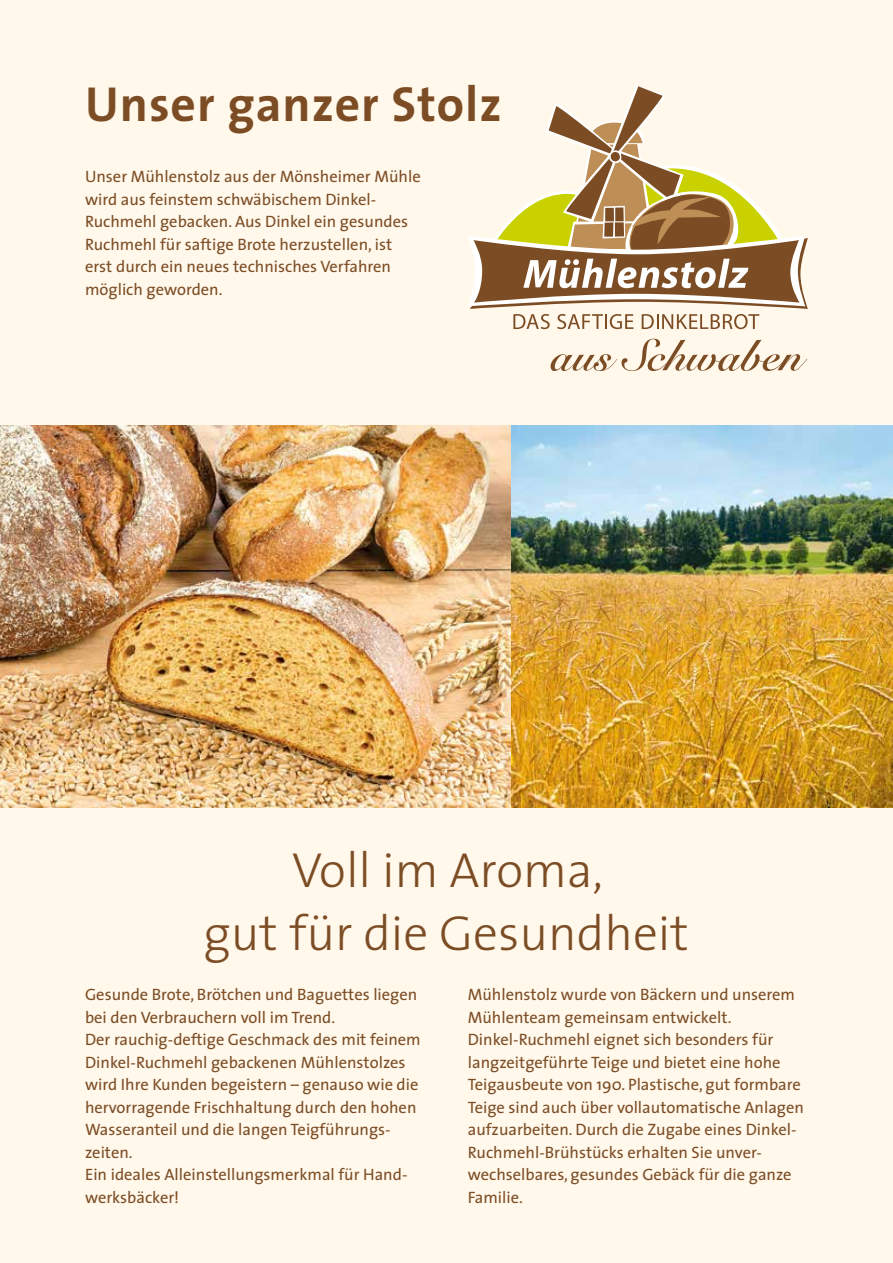
<style>
.page{position:relative;width:893px;height:1263px;background:#fff8eb}
.page>*{position:absolute;margin:0;border:0;box-sizing:border-box;transform-origin:0 0}
.t1{font:300 49.5px/63px "The Sans";color:#7c4d25;text-align:center}
.t2{font:700 49.5px "The Sans";letter-spacing:.02em;color:#7c4d25}
.t3{font:16.5px/22.5px "The Sans";color:#7c4d25}
</style>
<div class="page">
<img style="left:0;top:425px;width:893px;height:383px">
<svg style="left:551px;top:339px;width:256px;height:32px"></svg>
<svg style="left:468px;top:85px;width:340px;height:244px"></svg>
<h1 class="t2" style="left:85px;top:63px;width:418px">Unser ganzer Stolz</h1>
<p class="t3" style="left:85px;top:165px;width:337px">Unser Mühlenstolz aus der Mönsheimer Mühle wird aus feinstem schwäbischem Dinkel-Ruchmehl gebacken. Aus Dinkel ein gesundes Ruchmehl für saftige Brote herzustellen, ist erst durch ein neues technisches Verfahren möglich geworden.</p>
<h1 class="t1" style="left:203px;top:837px;width:487px">Voll im Aroma,<br>gut für die Gesundheit</h1>
<p class="t3" style="left:85px;top:983px;width:337px">Gesunde Brote, Brötchen und Baguettes liegen bei den Verbrauchern voll im Trend.<br>Der rauchig-deftige Geschmack des mit feinem Dinkel-Ruchmehl gebackenen Mühlenstolzes wird Ihre Kunden begeistern – genauso wie die hervorragende Frischhaltung durch den hohen Wasseranteil und die langen Teigführungs&shy;zeiten.<br>Ein ideales Alleinstellungsmerkmal für Hand&shy;werksbäcker!</p>
<p class="t3" style="left:468px;top:983px;width:338px">Mühlenstolz wurde von Bäckern und unserem Mühlenteam gemeinsam entwickelt.<br>Dinkel-Ruchmehl eignet sich besonders für langzeitgeführte Teige und bietet eine hohe Teigausbeute von 190. Plastische, gut formbare Teige sind auch über vollautomatische Anlagen aufzuarbeiten. Durch die Zugabe eines Dinkel-Ruchmehl-Brühstücks erhalten Sie unver&shy;wechselbares, gesundes Gebäck für die ganze Familie.</p>
</div>
